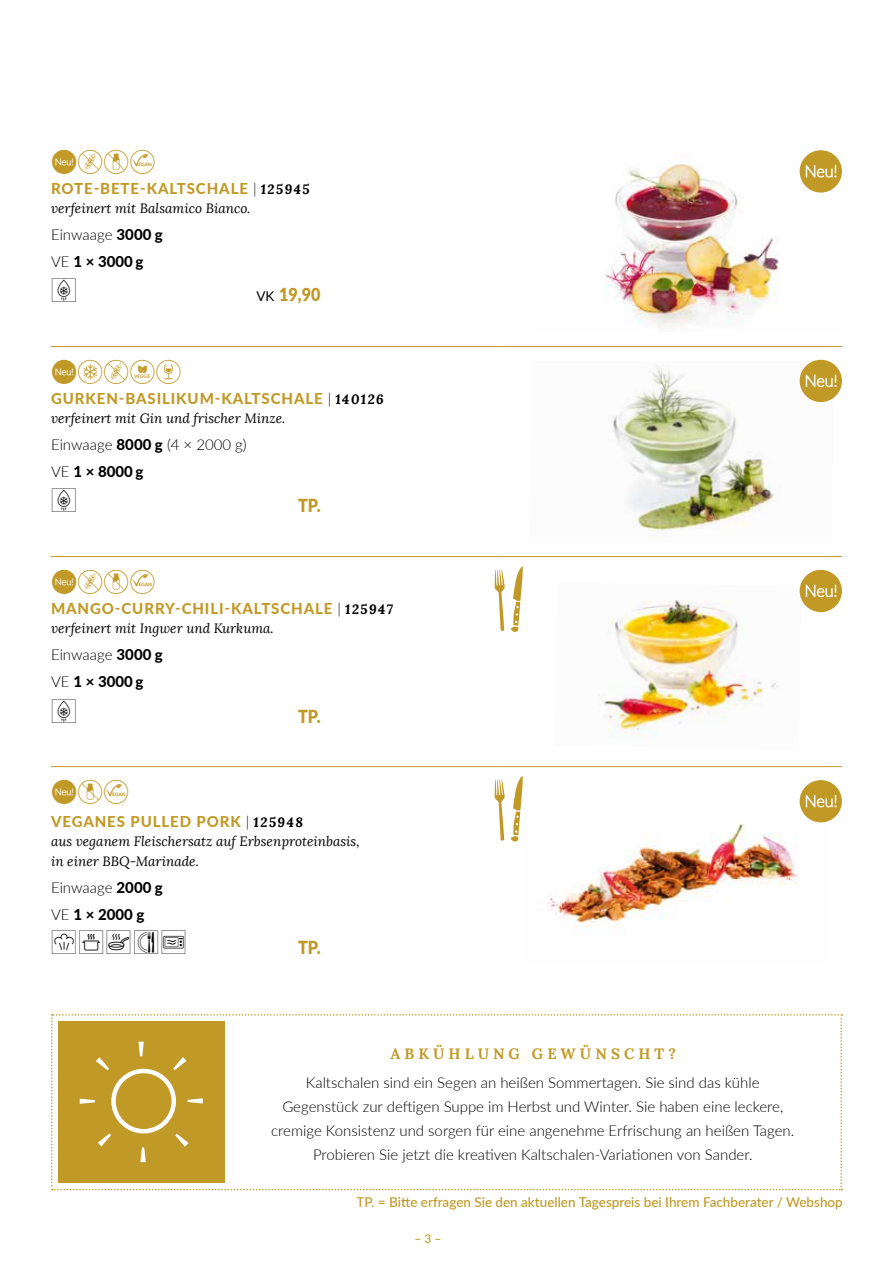
<style>
.page{position:relative;width:893px;height:1263px;background:#fff}
.page>*{position:absolute;margin:0;border:0;box-sizing:border-box;transform-origin:0 0}
.t1{font:33px "Sander Icons 2021";color:#c19926}
.t2{font:32.25px "Sander Icons 2021";letter-spacing:.06em;color:#000}
.t3{font:900 18px "Lato";color:#c19926;scale:.9 1}
.t4{font:300 15px/24px "Lato";color:#000}
.t5{font:800 15px "Lato";letter-spacing:.06em;color:#c19926}
.t6{font:800 15px/27px "Lato";color:#000}
.t7{font:700 15px "Lora";letter-spacing:.27em;color:#c19926}
.t8{font:italic 13.5px/19.5px "Lora";color:#000}
.t9{font:500 13.5px "Lato";color:#c19926}
.t10{font:500 12px "Lato";color:#c19926}
.s1{font-weight:300;color:#000}
.s2{font-family:"Lora";font-weight:700;font-style:italic;font-size:13.5px;color:#000}
.s3{font-weight:300}
.s4{font-weight:400;font-size:13.5px;color:#000}
.s5{font-weight:800}
</style>
<div class="page">
<hr style="left:51px;top:346px;width:446px;height:1px;background:#c19926">
<hr style="left:497px;top:346px;width:345px;height:1px;background:#c19926">
<hr style="left:51px;top:556px;width:446px;height:1px;background:#c19926">
<hr style="left:497px;top:556px;width:345px;height:1px;background:#c19926">
<hr style="left:51px;top:766px;width:446px;height:1px;background:#c19926">
<hr style="left:497px;top:766px;width:345px;height:1px;background:#c19926">
<img style="left:605px;top:161px;width:195px;height:164px">
<img style="left:613px;top:365px;width:209px;height:167px">
<img style="left:598px;top:588px;width:202px;height:151px">
<img style="left:547px;top:798px;width:277px;height:130px">
<svg style="left:800px;top:150px;width:42px;height:43px"></svg>
<svg style="left:800px;top:360px;width:42px;height:42px"></svg>
<svg style="left:800px;top:570px;width:42px;height:42px"></svg>
<svg style="left:800px;top:780px;width:42px;height:42px"></svg>
<svg style="left:495px;top:569px;width:10px;height:62px"></svg>
<svg style="left:511px;top:567px;width:12px;height:65px"></svg>
<svg style="left:495px;top:779px;width:10px;height:62px"></svg>
<svg style="left:511px;top:776px;width:12px;height:66px"></svg>
<svg style="left:51px;top:1014px;width:791px;height:176px"></svg>
<div style="left:111px;top:1069px;width:65px;height:64px;border:4px solid #fff;border-radius:50%"></div>
<h1 class="t1" style="left:51px;top:148px;width:106px">C245</h1>
<p class="t5" style="left:51px;top:177px;width:260px">ROTE-BETE-KALTSCHALE <span class="s1">|</span> <span class="s2">125945</span></p>
<p class="t8" style="left:51px;top:199px;width:201px">verfeinert mit Balsamico Bianco.</p>
<p class="t6" style="left:51px;top:220px;width:113px"><span class="s3">Einwaage</span> 3000 g<br><span class="s3">VE</span> 1 × 3000 g</p>
<h2 class="t2" style="left:51px;top:276px;width:27px">G</h2>
<p class="t3" style="left:256px;top:281px;width:73px"><span class="s4">VK</span> 19,90</p>
<h1 class="t1" style="left:51px;top:358px;width:132px">CA269</h1>
<p class="t5" style="left:51px;top:387px;width:334px">GURKEN-BASILIKUM-KALTSCHALE <span class="s1">|</span> <span class="s2">140126</span></p>
<p class="t8" style="left:51px;top:409px;width:236px">verfeinert mit Gin und frischer Minze.</p>
<p class="t4" style="left:51px;top:431px;width:197px;line-height:27px">Einwaage <span class="s5">8000 g</span> (4 × 2000 g)<br>VE <span class="s5">1 × 8000 g</span></p>
<h2 class="t2" style="left:51px;top:486px;width:27px">G</h2>
<p class="t3" style="left:298px;top:491px;width:27px">TP.</p>
<h1 class="t1" style="left:51px;top:568px;width:106px">C245</h1>
<p class="t5" style="left:51px;top:597px;width:343px">MANGO-CURRY-CHILI-KALTSCHALE <span class="s1">|</span> <span class="s2">125947</span></p>
<p class="t8" style="left:51px;top:619px;width:224px">verfeinert mit Ingwer und Kurkuma.</p>
<p class="t6" style="left:51px;top:640px;width:113px"><span class="s3">Einwaage</span> 3000 g<br><span class="s3">VE</span> 1 × 3000 g</p>
<h2 class="t2" style="left:51px;top:698px;width:27px">G</h2>
<p class="t3" style="left:298px;top:703px;width:27px">TP.</p>
<h1 class="t1" style="left:51px;top:778px;width:80px">C45</h1>
<p class="t5" style="left:51px;top:810px;width:253px">VEGANES PULLED PORK <span class="s1">|</span> <span class="s2">125948</span></p>
<p class="t8" style="left:51px;top:832px;width:310px">aus veganem Fleischersatz auf Erbsenproteinbasis, in einer BBQ-Marinade.</p>
<p class="t6" style="left:51px;top:873px;width:113px"><span class="s3">Einwaage</span> 2000 g<br><span class="s3">VE</span> 1 × 2000 g</p>
<h2 class="t2" style="left:51px;top:929px;width:137px">BEFJK</h2>
<p class="t3" style="left:298px;top:934px;width:27px">TP.</p>
<p class="t7" style="left:391px;top:1044px;width:287px">ABKÜHLUNG GEWÜNSCHT?</p>
<p class="t4" style="left:271px;top:1070px;width:525px;text-align:center">Kaltschalen sind ein Segen an heißen Sommertagen. Sie sind das kühle Gegenstück zur deftigen Suppe im Herbst und Winter. Sie haben eine leckere, cremige Konsistenz und sorgen für eine angenehme Erfrischung an heißen Tagen.<br>Probieren Sie jetzt die kreativen Kaltschalen-Variationen von Sander.</p>
<p class="t9" style="left:357px;top:1192px;width:488px">TP. = Bitte erfragen Sie den aktuellen Tagespreis bei Ihrem Fachberater / Webshop</p>
<p class="t10" style="left:415px;top:1230px;width:28px">– 3 –</p>
</div>
